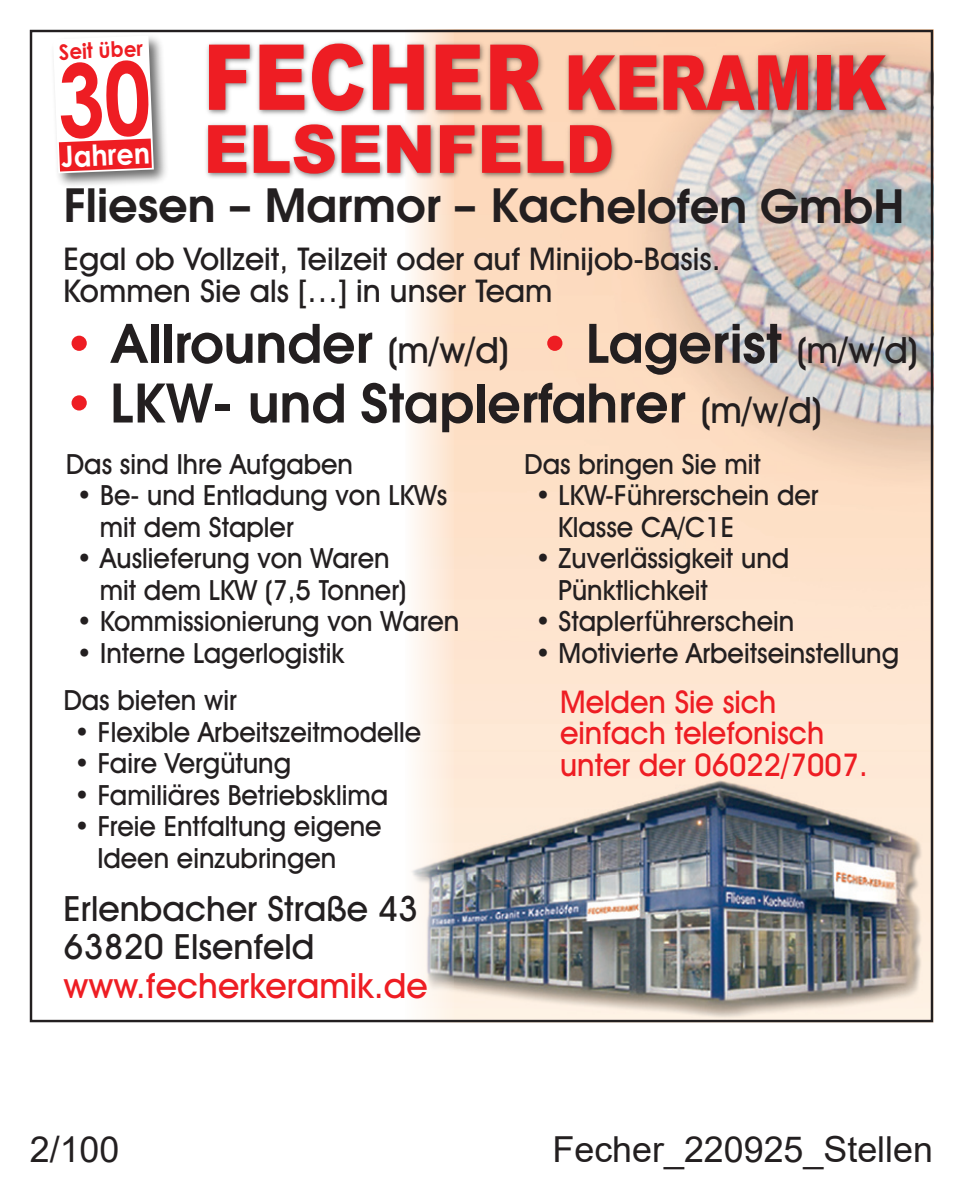
<style>
.page{position:relative;width:963px;height:1191px;background:#fff}
.page>*{position:absolute;margin:0;border:0;box-sizing:border-box;transform-origin:0 0}
.t1{font:900 75.95px "Arial";letter-spacing:-.015em;color:#ee1d23;scale:.82 1}
.t2{font:900 66.5px "Arial";color:#ee1d23;scale:.95 1}
.t3{font:600 52.5px "Avant Garde";color:#231f20}
.t4{font:600 45.5px "Avant Garde";color:#231f20}
.t5{font:35.7px "Arial";color:#231f20}
.t6{font:500 35px/38.5px "Avant Garde IT Cby BT";color:#231f20}
.t7{font:500 35px "Avant Garde IT Cby BT";color:#ee1d23}
.t8{font:500 31.5px/31.5px "Avant Garde IT Cby BT";color:#231f20}
.t9{font:500 31.5px/31.5px "Avant Garde IT Cby BT";color:#ee1d23;scale:.96 1}
.t10{font:700 29.05px "Century Gothic";color:#fff;scale:.93 1}
.t11{font:500 28px/31.5px "Avant Garde IT Cby BT";color:#231f20;scale:.96 1}
.t12{font:700 21.35px "Century Gothic";color:#ee1d23;scale:.94 1}
.s1{font-size:91px}
.s2{font-family:"Avant Garde IT Cby BT";font-weight:500;color:#ee1d23}
.s3{font-family:"Avant Garde IT Cby BT";font-weight:500;font-size:36.4px}
</style>
<div class="page">
<img style="left:453px;top:228px;width:477px;height:791px">
<svg style="left:411px;top:228px;width:42px;height:791px"></svg>
<img style="left:180px;top:29px;width:754px;height:199px">
<img style="left:40px;top:29px;width:140px;height:157px">
<svg style="left:53px;top:36px;width:101px;height:137px"></svg>
<p class="t12" style="left:59px;top:38px;width:91px;rotate:-2deg">Seit über</p>
<h1 class="t1" style="left:203px;top:53px;width:834px"><span class="s1">FECHER</span> KERAMIK</h1>
<h2 class="t2" style="left:203px;top:123px;width:434px">ELSENFELD</h2>
<h3 class="t4" style="left:64px;top:189px;width:842px">Fliesen – Marmor – Kachelofen GmbH</h3>
<p class="t10" style="left:60px;top:138px;width:98px;rotate:-2deg">Jahren</p>
<p class="t8" style="left:64px;top:247px;width:658px">Egal ob Vollzeit, Teilzeit oder auf Minijob-Basis.<br>Kommen Sie als […] in unser Team</p>
<h3 class="t3" style="left:64px;top:324px;width:856px"><span class="s2">•</span> Allrounder <span class="s3">(m/w/d)</span> <span class="s2">•</span> Lagerist <span class="s3">(m/w/d)</span></h3>
<h3 class="t3" style="left:64px;top:384px;width:760px"><span class="s2">•</span> LKW- und Staplerfahrer <span class="s3">(m/w/d)</span></h3>
<p class="t11" style="left:66px;top:451px;width:300px">Das sind Ihre Aufgaben</p>
<p class="t11" style="left:100px;top:482px;width:363px;text-indent:-23px">• Be- und Entladung von LKWs mit dem Stapler</p>
<p class="t11" style="left:100px;top:545px;width:321px;text-indent:-23px">• Auslieferung von Waren mit dem LKW (7,5 Tonner)</p>
<p class="t11" style="left:77px;top:608px;width:400px">• Kommissionierung von Waren</p>
<p class="t11" style="left:77px;top:640px;width:280px">• Interne Lagerlogistik</p>
<p class="t11" style="left:64px;top:687px;width:182px">Das bieten wir</p>
<p class="t11" style="left:74px;top:719px;width:363px">• Flexible Arbeitszeitmodelle</p>
<p class="t11" style="left:74px;top:750px;width:227px">• Faire Vergütung</p>
<p class="t11" style="left:74px;top:782px;width:328px">• Familiäres Betriebsklima</p>
<p class="t11" style="left:97px;top:813px;width:298px;text-indent:-23px">• Freie Entfaltung eigene<br>Ideen einzubringen</p>
<p class="t6" style="left:64px;top:892px;width:356px">Erlenbacher Straße 43<br>63820 Elsenfeld</p>
<p class="t7" style="left:64px;top:972px;width:365px">www.fecherkeramik.de</p>
<p class="t11" style="left:524px;top:451px;width:248px">Das bringen Sie mit</p>
<p class="t11" style="left:558px;top:482px;width:273px;text-indent:-23px">• LKW-Führerschein der<br>Klasse CA/C1E</p>
<p class="t11" style="left:558px;top:545px;width:242px;text-indent:-23px">• Zuverlässigkeit und<br>Pünktlichkeit</p>
<p class="t11" style="left:535px;top:608px;width:271px">• Staplerführerschein</p>
<p class="t11" style="left:535px;top:640px;width:381px">• Motivierte Arbeitseinstellung</p>
<p class="t9" style="left:560px;top:689px;width:322px">Melden Sie sich einfach telefonisch unter der 06022/7007.</p>
<p class="t5" style="left:30px;top:1129px;width:91px">2/100</p>
<p class="t5" style="left:552px;top:1129px;width:382px">Fecher_220925_Stellen</p>
</div>
